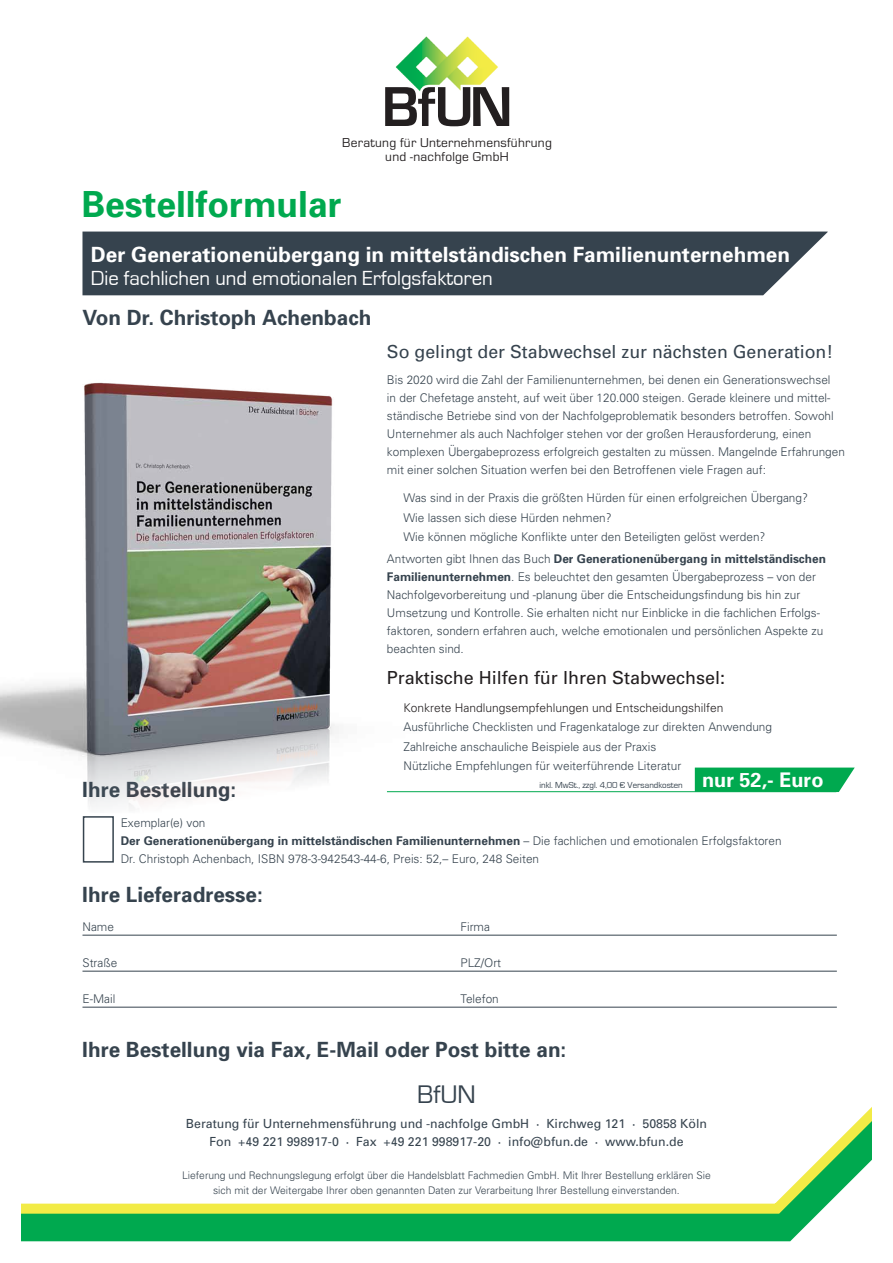
<style>
.page{position:relative;width:893px;height:1263px;background:#fff}
.page>*{position:absolute;margin:0;border:0;box-sizing:border-box;transform-origin:0 0}
.t1{font:700 36px "Univers";color:#00a94f}
.t2{font:26.25px "Eurostile";color:#36434e}
.t3{font:700 21px "Univers";color:#36434e}
.t4{font:700 21px "Univers";color:#fff}
.t5{font:21px "Eurostile";color:#fff}
.t6{font:700 20.1px "Univers";color:#fff}
.t7{font:18px "Univers";color:#36434e}
.t8{font:18px "Univers";color:#231f20}
.t9{font:13.35px/14.1px "Eurostile";letter-spacing:.02em;color:#231f20;text-align:center}
.t10{font:12.6px/18.3px "Univers";color:#36434e;text-align:center}
.t11{font:300 12px/18px "Univers";color:#36434e}
.t12{font:300 12px "Univers";color:#231f20}
.t13{font:300 10.5px/15px "Univers";color:#36434e;text-align:center}
.t14{font:9px "Eurostile";color:#36434e}
.s1{font-weight:700}
</style>
<div class="page">
<svg style="left:695px;top:767px;width:160px;height:25px;background:#13af5c"></svg>
<hr style="left:387px;top:791px;width:449px;height:1px;background:#00a94f">
<img style="left:395px;top:36px;width:115px;height:91px">
<svg style="left:385px;top:87px;width:124px;height:39px"></svg>
<svg style="left:82px;top:232px;width:746px;height:63px;background:#44505a"></svg>
<div style="left:83px;top:816px;width:31px;height:47px;border:2px solid #36434e"></div>
<div style="left:21px;top:1219px;width:792px;height:22px;background:#00a94f"></div>
<svg style="left:21px;top:1107px;width:851px;height:112px"></svg>
<hr style="left:82px;top:935px;width:755px;height:1px;background:#36434e">
<hr style="left:82px;top:971px;width:755px;height:1px;background:#36434e">
<hr style="left:82px;top:1007px;width:755px;height:1px;background:#36434e">
<img style="left:0;top:256px;width:539px;height:563px">
<p class="t9" style="left:342px;top:136px;width:211px">Beratung für Unternehmensführung und -nachfolge GmbH</p>
<h1 class="t1" style="left:81px;top:181px;width:262px">Bestellformular</h1>
<h3 class="t4" style="left:91px;top:241px;width:700px">Der Generationenübergang in mittelständischen Familienunternehmen</h3>
<h3 class="t5" style="left:91px;top:267px;width:403px">Die fachlichen und emotionalen Erfolgsfaktoren</h3>
<h3 class="t3" style="left:82px;top:304px;width:290px">Von Dr. Christoph Achenbach</h3>
<h3 class="t7" style="left:387px;top:340px;width:448px">So gelingt der Stabwechsel zur nächsten Generation!</h3>
<p class="t11" style="left:387px;top:371px;width:459px">Bis 2020 wird die Zahl der Familienunternehmen, bei denen ein Generationswechsel<br>in der Chefetage ansteht, auf weit über 120.000 steigen. Gerade kleinere und mittel&shy;ständische Betriebe sind von der Nachfolgeproblematik besonders betroffen. Sowohl Unternehmer als auch Nachfolger stehen vor der großen Herausforderung, einen komplexen Übergabeprozess erfolgreich gestalten zu müssen. Mangelnde Erfahrungen mit einer solchen Situation werfen bei den Betroffenen viele Fragen auf:</p>
<p class="t11" style="left:403px;top:488px;width:406px;line-height:19.5px">Was sind in der Praxis die größten Hürden für einen erfolgreichen Übergang?<br>Wie lassen sich diese Hürden nehmen?<br>Wie können mögliche Konflikte unter den Beteiligten gelöst werden?</p>
<p class="t11" style="left:387px;top:550px;width:440px">Antworten gibt Ihnen das Buch <span class="s1">Der Generationenübergang in mittelständischen Familienunternehmen</span>. Es beleuchtet den gesamten Übergabeprozess – von der Nachfolgevorbereitung und -planung über die Entscheidungsfindung bis hin zur Umsetzung und Kontrolle. Sie erhalten nicht nur Einblicke in die fachlichen Erfolgs&shy;faktoren, sondern erfahren auch, welche emotionalen und persönlichen Aspekte zu beachten sind.</p>
<h3 class="t8" style="left:387px;top:666px;width:340px">Praktische Hilfen für Ihren Stabwechsel:</h3>
<p class="t12" style="left:403px;top:700px;width:322px">Konkrete Handlungsempfehlungen und Entscheidungshilfen</p>
<p class="t11" style="left:403px;top:717px;width:370px;line-height:19.5px">Ausführliche Checklisten und Fragenkataloge zur direkten Anwendung<br>Zahlreiche anschauliche Beispiele aus der Praxis<br>Nützliche Empfehlungen für weiterführende Literatur</p>
<p class="t14" style="left:540px;top:780px;width:145px">inkl. MwSt., zzgl. 4,00 € Versandkosten</p>
<h3 class="t6" style="left:702px;top:767px;width:123px">nur 52,- Euro</h3>
<h3 class="t3" style="left:82px;top:776px;width:156px">Ihre Bestellung:</h3>
<p class="t11" style="left:121px;top:813px;width:662px">Exemplar(e) von<br><span class="s1">Der Generationenübergang in mittelständischen Familienunternehmen</span> – Die fachlichen und emotionalen Erfolgsfaktoren<br>Dr. Christoph Achenbach, ISBN 978-3-942543-44-6, Preis: 52,– Euro, 248 Seiten</p>
<h3 class="t3" style="left:82px;top:881px;width:182px">Ihre Lieferadresse:</h3>
<p class="t11" style="left:82px;top:917px;width:33px">Name</p>
<p class="t11" style="left:460px;top:917px;width:31px">Firma</p>
<p class="t11" style="left:82px;top:953px;width:36px">Straße</p>
<p class="t11" style="left:460px;top:953px;width:42px">PLZ/Ort</p>
<p class="t11" style="left:82px;top:989px;width:34px">E-Mail</p>
<p class="t11" style="left:460px;top:989px;width:40px">Telefon</p>
<h3 class="t3" style="left:82px;top:1036px;width:486px">Ihre Bestellung via Fax, E-Mail oder Post bitte an:</h3>
<h2 class="t2" style="left:417px;top:1080px;width:60px">BfUN</h2>
<p class="t10" style="left:186px;top:1114px;width:523px">Beratung für Unternehmensführung und -nachfolge GmbH · Kirchweg 121 · 50858 Köln<br>Fon +49 221 998917-0 · Fax +49 221 998917-20 · info@bfun.de · www.bfun.de</p>
<p class="t13" style="left:182px;top:1168px;width:530px">Lieferung und Rechnungslegung erfolgt über die Handelsblatt Fachmedien GmbH. Mit Ihrer Bestellung erklären Sie sich mit der Weitergabe Ihrer oben genannten Daten zur Verarbeitung Ihrer Bestellung einverstanden.</p>
</div>
